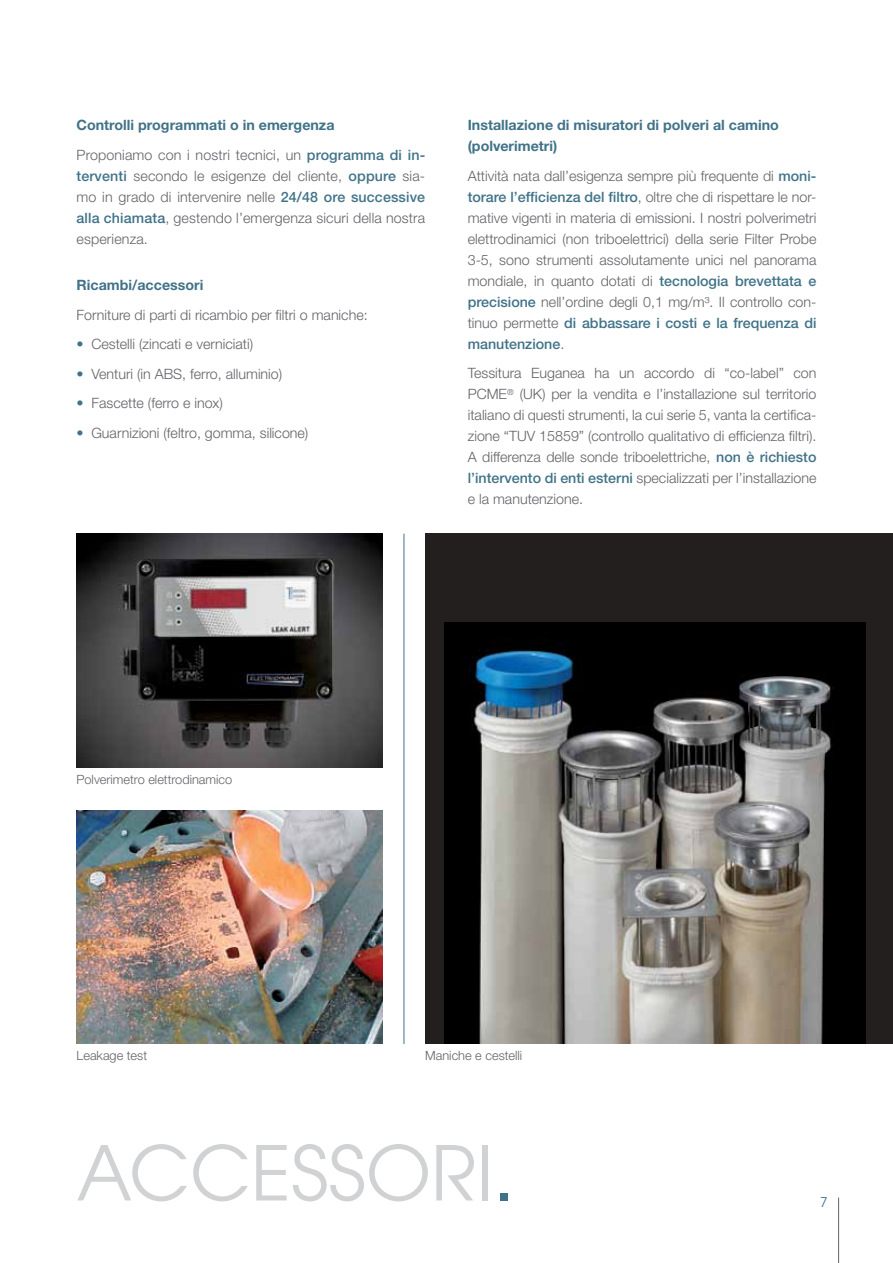
<style>
.page{position:relative;width:893px;height:1263px;background:#fff}
.page>*{position:absolute;margin:0;border:0;box-sizing:border-box;transform-origin:0 0}
.t1{font:75px "Avant Garde";color:#d1d2d4}
.t2{font:75px "DIN";color:#407388}
.t3{font:300 14.25px/21px "Helvetica Neue";color:#626366;text-align:justify}
.t4{font:700 14.25px/21px "Helvetica Neue";color:#407388}
.t5{font:13.5px "Avant Garde";color:#407388}
.t6{font:300 12.75px "Helvetica Neue";color:#626366}
.s1{font-weight:300;color:#626366}
.s2{font-weight:500}
.s3{font-weight:500;color:#407388}
</style>
<div class="page">
<div style="left:425px;top:534px;width:468px;height:510px;background:#241f1f"></div>
<img style="left:444px;top:623px;width:421px;height:421px">
<hr style="left:838px;top:1197px;width:1px;height:66px;background:#626366">
<img style="left:77px;top:534px;width:306px;height:233px">
<img style="left:77px;top:810px;width:306px;height:234px">
<hr style="left:404px;top:534px;width:1px;height:510px;background:#407388">
<p class="t4" style="left:77px;top:110px;width:350px;line-height:29.5px">Controlli programmati o in emergenza<br><span class="s1">Proponiamo con i nostri tecnici, un</span> <span class="s2">programma di in-</span></p>
<p class="t3" style="left:77px;top:165px;width:350px"><span class="s3">terventi</span> secondo le esigenze del cliente, <span class="s3">oppure</span> sia&shy;mo in grado di intervenire nelle <span class="s3">24/48 ore successive alla chiamata</span>, gestendo l’emergenza sicuri della nostra esperienza.</p>
<p class="t4" style="left:77px;top:274px;width:128px">Ricambi/accessori</p>
<p class="t3" style="left:77px;top:304px;width:293px">Forniture di parti di ricambio per filtri o maniche:</p>
<p class="t3" style="left:77px;top:333px;width:178px"><span class="s3">•</span> Cestelli (zincati e verniciati)</p>
<p class="t3" style="left:77px;top:363px;width:207px"><span class="s3">•</span> Venturi (in ABS, ferro, alluminio)</p>
<p class="t3" style="left:77px;top:392px;width:148px"><span class="s3">•</span> Fascette (ferro e inox)</p>
<p class="t3" style="left:77px;top:422px;width:233px"><span class="s3">•</span> Guarnizioni (feltro, gomma, silicone)</p>
<p class="t4" style="left:468px;top:114px;width:313px">Installazione di misuratori di polveri al camino (polverimetri)</p>
<p class="t3" style="left:468px;top:165px;width:350px">Attività nata dall’esigenza sempre più frequente di <span class="s3">moni&shy;torare l’efficienza del filtro</span>, oltre che di rispettare le nor&shy;mative vigenti in materia di emissioni. I nostri polverimetri elettrodinamici (non triboelettrici) della serie Filter Probe 3-5, sono strumenti assolutamente unici nel panorama mondiale, in quanto dotati di <span class="s3">tecnologia brevettata e precisione</span> nell’ordine degli 0,1 mg/m³. Il controllo con&shy;tinuo permette <span class="s3">di abbassare i costi e la frequenza di manutenzione</span>.</p>
<p class="t3" style="left:468px;top:362px;width:350px">Tessitura Euganea ha un accordo di “co-label” con PCME<sup>®</sup> (UK) per la vendita e l’installazione sul territorio italiano di questi strumenti, la cui serie 5, vanta la certifica&shy;zione “TUV 15859” (controllo qualitativo di efficienza filtri).<br>A differenza delle sonde triboelettriche, <span class="s3">non è richiesto l’intervento di enti esterni</span> specializzati per l’installazione e la manutenzione.</p>
<p class="t6" style="left:77px;top:771px;width:157px">Polverimetro elettrodinamico</p>
<p class="t6" style="left:77px;top:1048px;width:72px">Leakage test</p>
<p class="t6" style="left:425px;top:1048px;width:99px">Maniche e cestelli</p>
<h1 class="t1" style="left:77px;top:1129px;width:215px">ACCESSORI</h1>
<h1 class="t2" style="left:494px;top:1126px;width:22px">.</h1>
<p class="t5" style="left:820px;top:1194px;width:9px">7</p>
</div>
